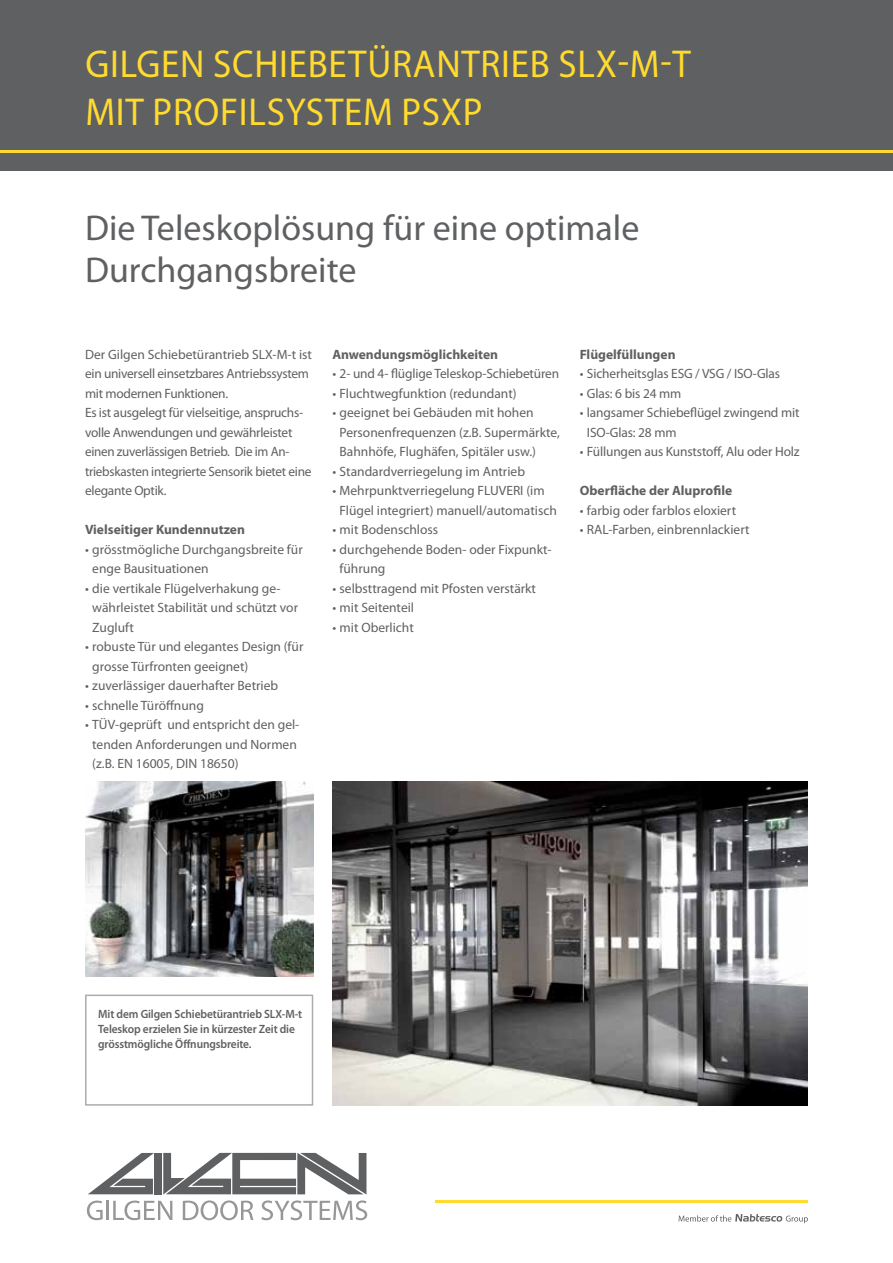
<style>
.page{position:relative;width:893px;height:1263px;background:#fff}
.page>*{position:absolute;margin:0;border:0;box-sizing:border-box;transform-origin:0 0}
.t1{font:39px/48px "Myriad Pro";letter-spacing:.02em;color:#ffda2f;scale:.95 1}
.t2{font:36px/42.8px "Myriad Pro";color:#5f6062}
.t3{font:13.5px/19.5px "Myriad Pro";color:#5f6062}
.t4{font:13.5px/19.5px "Myriad Pro";letter-spacing:-.02em;color:#5f6062}
.t5{font:700 13.5px "Myriad Pro";color:#5f6062}
.t6{font:600 12px/15px "Myriad Pro";letter-spacing:-.01em;color:#5f6062;scale:.95 1}
</style>
<div class="page">
<svg style="left:88px;top:1153px;width:66px;height:41px"></svg>
<div style="left:154px;top:1153px;width:8px;height:41px;background:#5f6062"></div>
<svg style="left:163px;top:1153px;width:203px;height:41px"></svg>
<svg style="left:87px;top:1200px;width:16px;height:20px"></svg>
<hr style="left:106px;top:1201px;width:3px;height:19px;background:#979799">
<svg style="left:113px;top:1200px;width:59px;height:20px"></svg>
<svg style="left:183px;top:1200px;width:70px;height:20px"></svg>
<svg style="left:261px;top:1200px;width:106px;height:20px"></svg>
<svg style="left:679px;top:1214px;width:129px;height:9px"></svg>
<hr style="left:436px;top:1200px;width:372px;height:3px;background:#ffda2f">
<div style="left:0;top:0;width:893px;height:170px;background:#5f6062"></div>
<img style="left:332px;top:782px;width:476px;height:324px">
<img style="left:85px;top:782px;width:228px;height:194px">
<hr style="left:0;top:150px;width:893px;height:3px;background:#ffda2f">
<div style="left:85px;top:994px;width:228px;height:112px;border:2px solid #abadad"></div>
<h1 class="t1" style="left:85px;top:39px;width:639px">Gilgen Schiebetürantrieb SLX-M-t<br>Mit Profilsystem PSXP</h1>
<h2 class="t2" style="left:85px;top:206px;width:556px">Die Teleskoplösung für eine optimale<br>Durchgangsbreite</h2>
<p class="t4" style="left:85px;top:344px;width:229px">Der Gilgen Schiebetürantrieb SLX-M-t ist ein universell einsetzbares Antriebssystem mit modernen Funktionen.<br>Es ist ausgelegt für vielseitige, anspruchs&shy;volle Anwendungen und gewährleistet einen zuverlässigen Betrieb. Die im An&shy;triebskasten integrierte Sensorik bietet eine elegante Optik.</p>
<p class="t5" style="left:85px;top:521px;width:161px">Vielseitiger Kundennutzen</p>
<p class="t3" style="left:92px;top:539px;width:212px;text-indent:-7px">• grösstmögliche Durchgangsbreite für enge Bausituationen</p>
<p class="t3" style="left:92px;top:578px;width:207px;text-indent:-7px">• die vertikale Flügelverhakung ge&shy;währleistet Stabilität und schützt vor<br>Zugluft</p>
<p class="t3" style="left:92px;top:637px;width:213px;text-indent:-7px">• robuste Tür und elegantes Design (für grosse Türfronten geeignet)</p>
<p class="t3" style="left:85px;top:676px;width:195px">• zuverlässiger dauerhafter Betrieb</p>
<p class="t3" style="left:85px;top:695px;width:120px">• schnelle Türöffnung</p>
<p class="t3" style="left:92px;top:715px;width:209px;text-indent:-7px">• TÜV-geprüft und entspricht den gel&shy;tenden Anforderungen und Normen (z.B. EN 16005, DIN 18650)</p>
<p class="t5" style="left:332px;top:345px;width:167px">Anwendungsmöglichkeiten</p>
<p class="t3" style="left:332px;top:364px;width:228px">• 2- und 4- flüglige Teleskop-Schiebetüren</p>
<p class="t3" style="left:332px;top:383px;width:186px">• Fluchtwegfunktion (redundant)</p>
<p class="t3" style="left:340px;top:403px;width:222px;text-indent:-7px">• geeignet bei Gebäuden mit hohen<br>Personenfrequenzen (z.B. Supermärkte,<br>Bahnhöfe, Flughäfen, Spitäler usw.)</p>
<p class="t3" style="left:332px;top:461px;width:194px">• Standardverriegelung im Antrieb</p>
<p class="t3" style="left:340px;top:481px;width:219px;text-indent:-7px">• Mehrpunktverriegelung FLUVERI (im<br>Flügel integriert) manuell/automatisch</p>
<p class="t3" style="left:332px;top:520px;width:107px">• mit Bodenschloss</p>
<p class="t3" style="left:340px;top:539px;width:214px;text-indent:-7px">• durchgehende Boden- oder Fixpunkt&shy;führung</p>
<p class="t3" style="left:332px;top:578px;width:205px">• selbsttragend mit Pfosten verstärkt</p>
<p class="t3" style="left:332px;top:598px;width:83px">• mit Seitenteil</p>
<p class="t3" style="left:332px;top:617px;width:83px">• mit Oberlicht</p>
<p class="t5" style="left:580px;top:345px;width:97px">Flügelfüllungen</p>
<p class="t3" style="left:580px;top:364px;width:202px">• Sicherheitsglas ESG / VSG / ISO-Glas</p>
<p class="t3" style="left:580px;top:383px;width:103px">• Glas: 6 bis 24 mm</p>
<p class="t3" style="left:587px;top:403px;width:214px;text-indent:-7px">• langsamer Schiebeflügel zwingend mit<br>ISO-Glas: 28 mm</p>
<p class="t3" style="left:580px;top:442px;width:221px">• Füllungen aus Kunststoff, Alu oder Holz</p>
<p class="t5" style="left:580px;top:482px;width:154px">Oberfläche der Aluprofile</p>
<p class="t3" style="left:580px;top:500px;width:158px">• farbig oder farblos eloxiert</p>
<p class="t3" style="left:580px;top:520px;width:171px">• RAL-Farben, einbrennlackiert</p>
<p class="t6" style="left:98px;top:1006px;width:216px">Mit dem Gilgen Schiebetürantrieb SLX-M-t<br>Teleskop erzielen Sie in kürzester Zeit die grösstmögliche Öffnungsbreite.</p>
</div>
